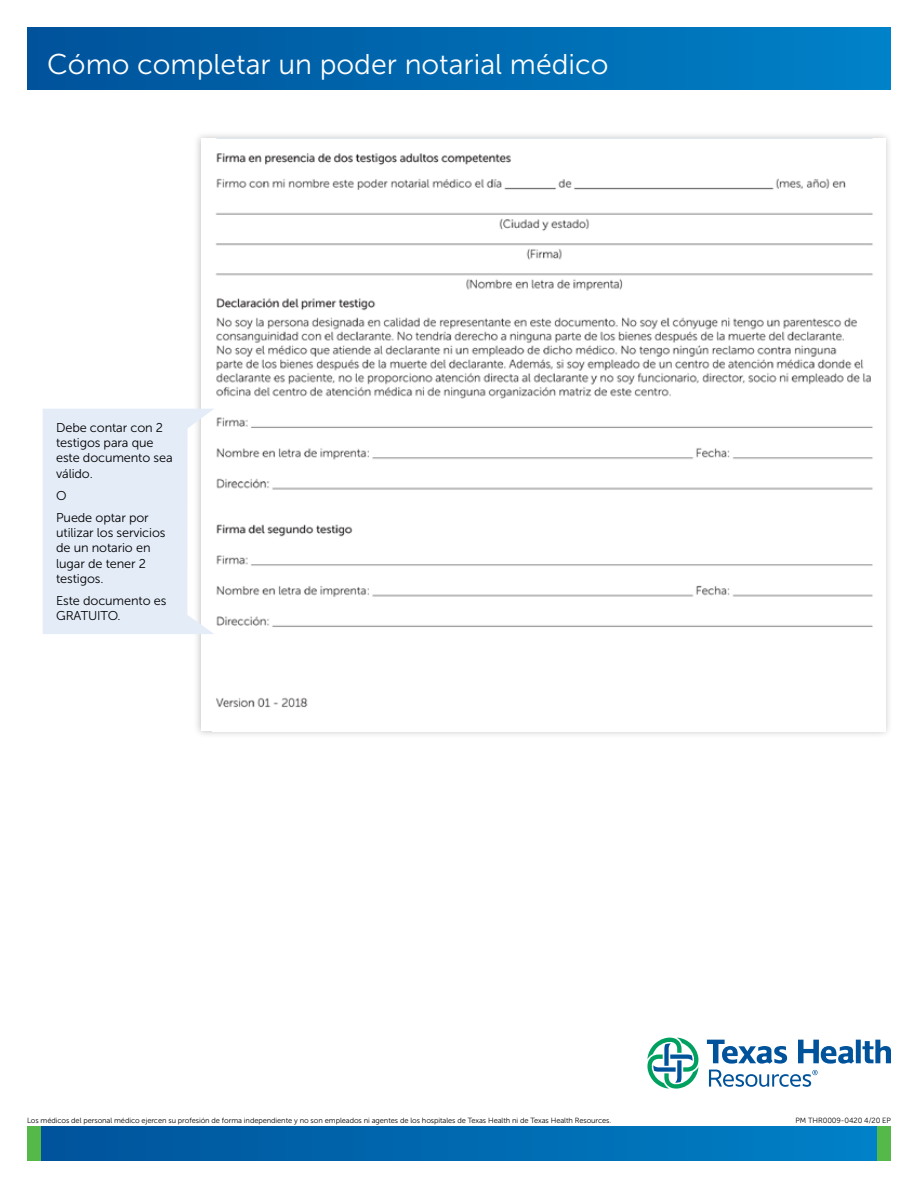
<style>
.page{position:relative;width:918px;height:1188px;background:#fff}
.page>*{position:absolute;margin:0;border:0;box-sizing:border-box;transform-origin:0 0}
.t1{font:28.5px "Museo Sans 300";color:#fff}
.t2{font:12.75px/15.3px "Museo Sans 300";letter-spacing:-.01em;color:#000}
.t3{font:7.5px "Museo Sans 300";letter-spacing:-.01em;color:#000}
</style>
<div class="page">
<div style="left:27px;top:1126px;width:864px;height:35px;background:linear-gradient(to right,#00529a,#0182c6)"></div>
<svg style="left:647px;top:1038px;width:52px;height:51px"></svg>
<svg style="left:707px;top:1040px;width:80px;height:24px"></svg>
<svg style="left:798px;top:1040px;width:56px;height:24px"></svg>
<div style="left:856px;top:1040px;width:5px;height:23px;background:#00539b"></div>
<svg style="left:862px;top:1040px;width:29px;height:23px"></svg>
<svg style="left:709px;top:1070px;width:109px;height:17px"></svg>
<div style="left:27px;top:1126px;width:13px;height:35px;background:#54b948"></div>
<div style="left:878px;top:1126px;width:13px;height:35px;background:#54b948"></div>
<div style="left:27px;top:27px;width:864px;height:63px;background:linear-gradient(to right,#00529a,#0081c7)"></div>
<div style="left:193px;top:130px;width:700px;height:609px;background:#000;opacity:.24"></div>
<img style="left:213px;top:138px;width:672px;height:593px">
<svg style="left:43px;top:409px;width:171px;height:225px;background:#e6edf8"></svg>
<h1 class="t1" style="left:47px;top:49px;width:563px">Cómo completar un poder notarial médico</h1>
<h2 class="t2" style="left:56px;top:420px;width:118px">Debe contar con 2 testigos para que este documento sea válido.</h2>
<h2 class="t2" style="left:56px;top:484px;width:94px;line-height:22px">O<br>Puede optar por</h2>
<h2 class="t2" style="left:56px;top:525px;width:111px">utilizar los servicios de un notario en lugar de tener 2 testigos.</h2>
<h2 class="t2" style="left:56px;top:593px;width:112px">Este documento es<br>GRATUITO.</h2>
<p class="t3" style="left:27px;top:1116px;width:586px">Los médicos del personal médico ejercen su profesión de forma independiente y no son empleados ni agentes de los hospitales de Texas Health ni de Texas Health Resources.</p>
<p class="t3" style="left:796px;top:1116px;width:97px">PM THR0009-0420 4/20 EP</p>
</div>
